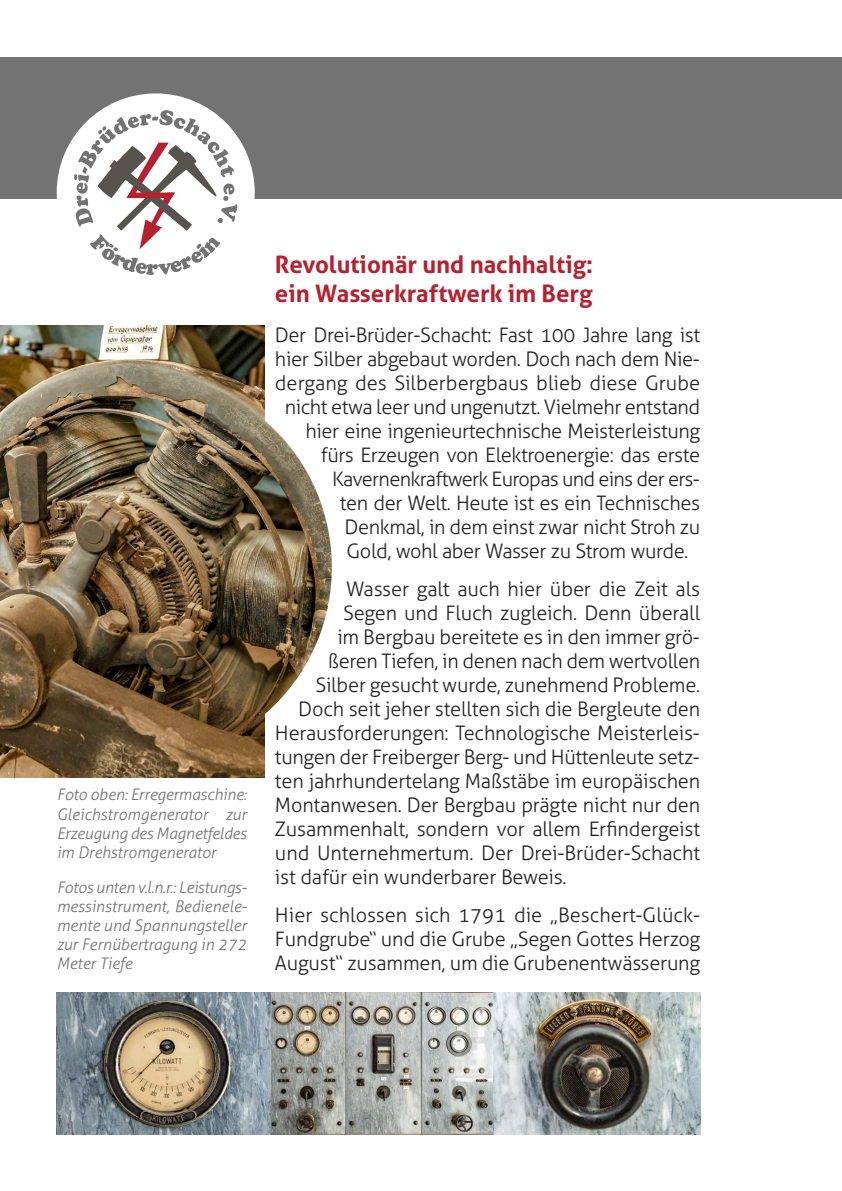
<style>
.page{position:relative;width:842px;height:1191px;background:#fff}
.page>*{position:absolute;margin:0;border:0;box-sizing:border-box;transform-origin:0 0}
.t1{font:700 24px "Aller";color:#b7202f}
.t2{font:300 20px/24px "Aller";letter-spacing:-.01em;color:#222021;text-align:justify}
.t3{font:300 20px "Aller";letter-spacing:-.035em;color:#222021}
.t4{font:italic 300 16px/19.2px "Aller";letter-spacing:-.005em;color:#737373;text-align:justify}
</style>
<div class="page">
<img style="left:0;top:326px;width:265px;height:451px">
<div style="left:0;top:57px;width:842px;height:141px;background:#737373"></div>
<div style="left:57px;top:93px;width:198px;height:198px;background:#fff;border-radius:50%"></div>
<svg style="left:74px;top:110px;width:168px;height:165px"></svg>
<img style="left:57px;top:992px;width:643px;height:142px">
<img style="left:0;top:374px;width:332px;height:387px">
<p class="t4" style="left:57px;top:785px;width:191px">Foto oben: Erregermaschine:<br>Gleichstromgenerator zur Erzeugung des Magnetfeldes im Drehstromgenerator</p>
<p class="t4" style="left:57px;top:877px;width:192px">Fotos unten v.l.n.r.: Leistungs - messinstrument, Bedienele&shy;mente und Spannungsteller zur Fernübertragung in 272<br>Meter Tiefe</p>
<p class="t1" style="left:275px;top:250px;width:320px">Revolutionär und nachhaltig:</p>
<p class="t1" style="left:275px;top:279px;width:319px">ein Wasserkraftwerk im Berg</p>
<p class="t2" style="left:275px;top:323px;width:427px">Der Drei-Brüder-Schacht: Fast 100 Jahre lang ist</p>
<p class="t2" style="left:275px;top:347px;width:426px">hier Silber abgebaut worden. Doch nach dem Nie-</p>
<p class="t2" style="left:275px;top:371px;width:427px">dergang des Silberbergbaus blieb diese Grube</p>
<p class="t2" style="left:285px;top:395px;width:417px">nicht etwa leer und ungenutzt. Vielmehr entstand</p>
<p class="t2" style="left:305px;top:419px;width:396px">hier eine ingenieurtechnische Meisterleistung</p>
<p class="t2" style="left:321px;top:443px;width:381px">fürs Erzeugen von Elektroenergie: das erste</p>
<p class="t3" style="left:332px;top:467px;width:369px">Kavernenkraftwerk Europas und eins der ers-</p>
<p class="t2" style="left:340px;top:491px;width:362px">ten der Welt. Heute ist es ein Technisches</p>
<p class="t2" style="left:345px;top:515px;width:357px">Denkmal, in dem einst zwar nicht Stroh zu</p>
<p class="t2" style="left:347px;top:539px;width:343px">Gold, wohl aber Wasser zu Strom wurde.</p>
<p class="t2" style="left:346px;top:577px;width:356px">Wasser galt auch hier über die Zeit als</p>
<p class="t2" style="left:343px;top:601px;width:358px">Segen und Fluch zugleich. Denn überall</p>
<p class="t2" style="left:337px;top:625px;width:364px">im Bergbau bereitete es in den immer grö-</p>
<p class="t2" style="left:328px;top:649px;width:373px">ßeren Tiefen, in denen nach dem wertvollen</p>
<p class="t2" style="left:315px;top:673px;width:386px">Silber gesucht wurde, zunehmend Probleme.</p>
<p class="t2" style="left:298px;top:697px;width:403px">Doch seit jeher stellten sich die Bergleute den</p>
<p class="t2" style="left:275px;top:721px;width:426px">Herausforderungen: Technologische Meisterleis-</p>
<p class="t2" style="left:275px;top:745px;width:426px">tungen der Freiberger Berg- und Hüttenleute setz-</p>
<p class="t2" style="left:275px;top:769px;width:427px">ten jahrhundertelang Maßstäbe im europäischen</p>
<p class="t2" style="left:275px;top:793px;width:427px">Montanwesen. Der Bergbau prägte nicht nur den</p>
<p class="t2" style="left:275px;top:817px;width:427px">Zusammenhalt, sondern vor allem Erfindergeist</p>
<p class="t2" style="left:275px;top:841px;width:427px">und Unternehmertum. Der Drei-Brüder-Schacht</p>
<p class="t2" style="left:275px;top:865px;width:293px">ist dafür ein wunderbarer Beweis.</p>
<p class="t2" style="left:275px;top:903px;width:427px">Hier schlossen sich 1791 die „Beschert-Glück-Fundgrube“ und die Grube „Segen Gottes Herzog August“ zusammen, um die Grubenentwässerung</p>
</div>
